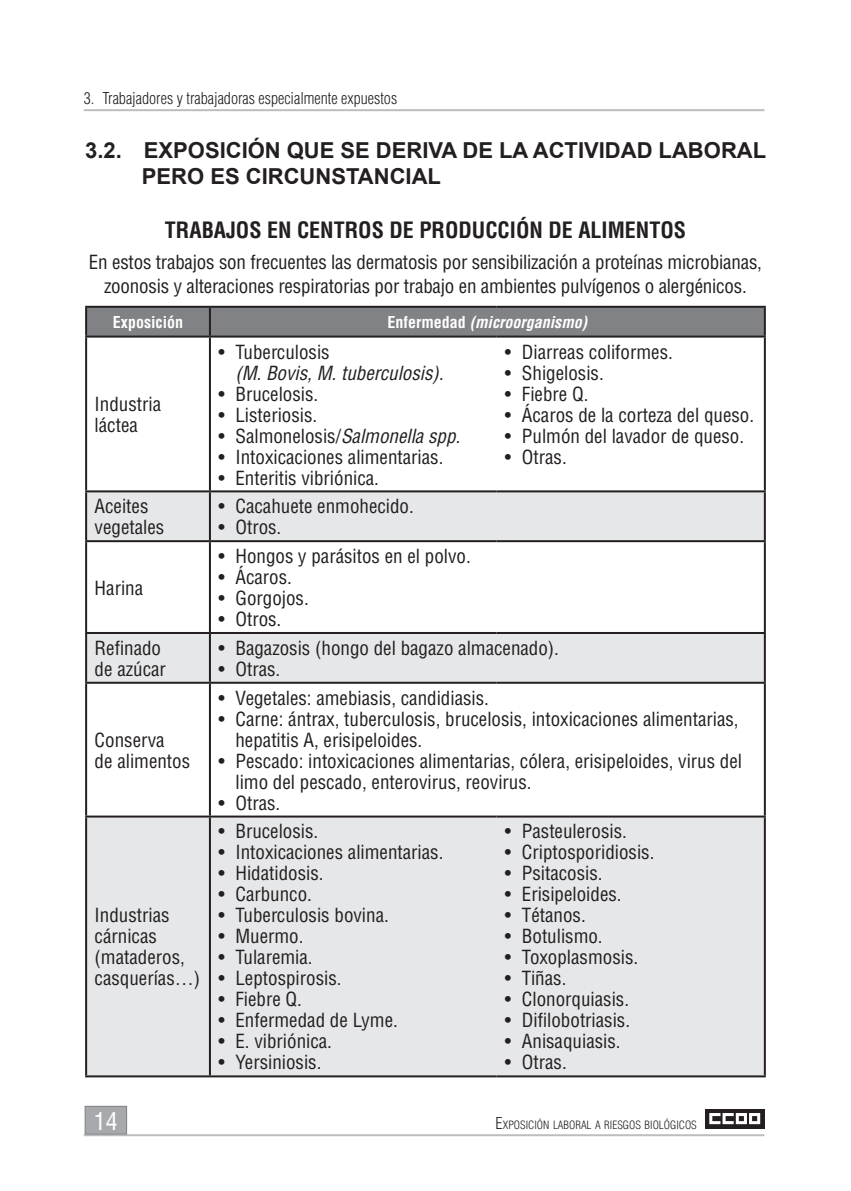
<style>
.page{position:relative;width:851px;height:1191px;background:#fff}
.page>*{position:absolute;margin:0;border:0;box-sizing:border-box;transform-origin:0 0}
.t1{font:condensed 24px "Helvetica";color:#fff}
.t2{font:700 22px "Arial";color:#231f20}
.t3{font:700 condensed 22px "Helvetica";color:#231f20}
.t4{font:condensed 19px/21px "Helvetica";color:#231f20}
.t5{font:italic condensed 19px "Helvetica";color:#231f20}
.t6{font:300 condensed 16px "Helvetica";color:#231f20}
.t7{font:italic 700 condensed 16px "Helvetica";color:#fff}
.t8{font:700 condensed 16px "Helvetica";color:#fff}
.t9{font:300 condensed 11.2px "Helvetica";color:#231f20}
.s1{font-style:normal}
.s2{font-style:italic}
.s3{font-size:16px}
</style>
<div class="page">
<hr style="left:84px;top:1134px;width:680px;height:2px;background:#bcbdc0">
<div style="left:704px;top:1108px;width:60px;height:20px;background:#231f20"></div>
<svg style="left:709px;top:1113px;width:51px;height:11px"></svg>
<hr style="left:84px;top:109px;width:680px;height:2px;background:#bcbdc0">
<div style="left:85px;top:1106px;width:42px;height:28px;background:#a8a9ad"></div>
<div style="left:85px;top:1106px;width:42px;height:28px;border:1px solid #808285"></div>
<div style="left:87px;top:308px;width:676px;height:28px;background:#808285"></div>
<svg style="left:87px;top:492px;width:676px;height:583px;fill:#e6e7e9"></svg>
<hr style="left:85px;top:306px;width:125px;height:2px;background:#231f20">
<hr style="left:85px;top:308px;width:2px;height:28px;background:#231f20">
<hr style="left:210px;top:306px;width:286px;height:2px;background:#231f20">
<hr style="left:209px;top:308px;width:2px;height:28px;background:#231f20">
<hr style="left:496px;top:306px;width:269px;height:2px;background:#231f20">
<hr style="left:763px;top:308px;width:2px;height:28px;background:#231f20">
<hr style="left:85px;top:336px;width:125px;height:2px;background:#231f20">
<hr style="left:85px;top:338px;width:2px;height:152px;background:#231f20">
<hr style="left:210px;top:336px;width:286px;height:2px;background:#231f20">
<hr style="left:209px;top:338px;width:2px;height:152px;background:#231f20">
<hr style="left:496px;top:336px;width:269px;height:2px;background:#231f20">
<hr style="left:763px;top:338px;width:2px;height:152px;background:#231f20">
<hr style="left:85px;top:490px;width:125px;height:2px;background:#231f20">
<hr style="left:85px;top:492px;width:2px;height:48px;background:#231f20">
<hr style="left:210px;top:490px;width:286px;height:2px;background:#231f20">
<hr style="left:209px;top:492px;width:2px;height:48px;background:#231f20">
<hr style="left:496px;top:490px;width:269px;height:2px;background:#231f20">
<hr style="left:763px;top:492px;width:2px;height:48px;background:#231f20">
<hr style="left:85px;top:540px;width:125px;height:2px;background:#231f20">
<hr style="left:85px;top:542px;width:2px;height:90px;background:#231f20">
<hr style="left:210px;top:540px;width:286px;height:2px;background:#231f20">
<hr style="left:209px;top:542px;width:2px;height:90px;background:#231f20">
<hr style="left:496px;top:540px;width:269px;height:2px;background:#231f20">
<hr style="left:763px;top:542px;width:2px;height:90px;background:#231f20">
<hr style="left:85px;top:632px;width:125px;height:2px;background:#231f20">
<hr style="left:85px;top:634px;width:2px;height:48px;background:#231f20">
<hr style="left:210px;top:632px;width:286px;height:2px;background:#231f20">
<hr style="left:209px;top:634px;width:2px;height:48px;background:#231f20">
<hr style="left:496px;top:632px;width:269px;height:2px;background:#231f20">
<hr style="left:763px;top:634px;width:2px;height:48px;background:#231f20">
<hr style="left:85px;top:682px;width:125px;height:2px;background:#231f20">
<hr style="left:85px;top:684px;width:2px;height:131px;background:#231f20">
<hr style="left:210px;top:682px;width:286px;height:2px;background:#231f20">
<hr style="left:209px;top:684px;width:2px;height:131px;background:#231f20">
<hr style="left:496px;top:682px;width:269px;height:2px;background:#231f20">
<hr style="left:763px;top:684px;width:2px;height:131px;background:#231f20">
<hr style="left:85px;top:815px;width:125px;height:2px;background:#231f20">
<hr style="left:85px;top:817px;width:2px;height:258px;background:#231f20">
<hr style="left:210px;top:815px;width:286px;height:2px;background:#231f20">
<hr style="left:209px;top:817px;width:2px;height:258px;background:#231f20">
<hr style="left:496px;top:815px;width:269px;height:2px;background:#231f20">
<hr style="left:763px;top:817px;width:2px;height:258px;background:#231f20">
<hr style="left:85px;top:1075px;width:125px;height:2px;background:#231f20">
<hr style="left:210px;top:1075px;width:286px;height:2px;background:#231f20">
<hr style="left:496px;top:1075px;width:269px;height:2px;background:#231f20">
<p class="t6" style="left:84px;top:88px;width:315px">3. Trabajadores y trabajadoras especialmente expuestos</p>
<p class="t2" style="left:85px;top:136px;width:148px">3.2. EXPOSICIÓN</p>
<p class="t2" style="left:287px;top:136px;width:103px">QUE SE DERI</p>
<p class="t2" style="left:428px;top:136px;width:118px">VADE LA ACTI</p>
<p class="t2" style="left:584px;top:136px;width:29px">VIDAD</p>
<p class="t2" style="left:658px;top:136px;width:17px">LABORAL</p>
<p class="t2" style="left:142px;top:162px;width:31px">PERO</p>
<p class="t2" style="left:210px;top:162px;width:51px">ES CIRCUN</p>
<p class="t2" style="left:331px;top:162px;width:30px">STANCIAL</p>
<p class="t3" style="left:165px;top:216px;width:522px">TRABAJOS EN CENTROS DE PRODUCCIÓN DE ALIMENTOS</p>
<p class="t4" style="left:89px;top:250px;width:674px;line-height:24px;text-align:center">En estos trabajos son frecuentes las dermatosis por sensibilización a proteínas microbianas, zoonosis y alteraciones respiratorias por trabajo en ambientes pulvígenos o alergénicos.</p>
<p class="t8" style="left:113px;top:312px;width:72px">Exposición</p>
<p class="t7" style="left:387px;top:312px;width:201px"><span class="s1">Enfermedad</span> (microorganismo)</p>
<p class="t4" style="left:95px;top:393px;width:68px">Industria láctea</p>
<p class="t4" style="left:218px;top:341px;width:113px">• Tuberculosis</p>
<p class="t5" style="left:235px;top:361px;width:210px">(M. Bovis, M. tuberculosis).</p>
<p class="t4" style="left:218px;top:383px;width:101px">• Brucelosis.</p>
<p class="t4" style="left:218px;top:404px;width:100px">• Listeriosis.</p>
<p class="t4" style="left:218px;top:425px;width:243px">• Salmonelosis/<span class="s2">Salmonella spp.</span></p>
<p class="t4" style="left:218px;top:446px;width:226px">• Intoxicaciones alimentarias.</p>
<p class="t4" style="left:218px;top:467px;width:162px">• Enteritis vibriónica.</p>
<p class="t4" style="left:95px;top:496px;width:71px">Aceites vegetales</p>
<p class="t4" style="left:218px;top:496px;width:197px">• Cacahuete enmohecido.</p>
<p class="t4" style="left:218px;top:517px;width:64px">• Otros.</p>
<p class="t4" style="left:95px;top:577px;width:50px">Harina</p>
<p class="t4" style="left:218px;top:545px;width:254px">• Hongos y parásitos en el polvo.</p>
<p class="t4" style="left:218px;top:566px;width:75px">• Ácaros.</p>
<p class="t4" style="left:218px;top:587px;width:92px">• Gorgojos.</p>
<p class="t4" style="left:218px;top:608px;width:64px">• Otros.</p>
<p class="t4" style="left:505px;top:341px;width:169px">• Diarreas coliformes.</p>
<p class="t4" style="left:505px;top:362px;width:100px">• Shigelosis.</p>
<p class="t4" style="left:505px;top:383px;width:85px">• Fiebre Q.</p>
<p class="t4" style="left:505px;top:404px;width:251px">• Ácaros de la corteza del queso.</p>
<p class="t4" style="left:505px;top:425px;width:241px">• Pulmón del lavador de queso.</p>
<p class="t4" style="left:505px;top:446px;width:63px">• Otras.</p>
<p class="t4" style="left:95px;top:637px;width:73px">Refinado de azúcar</p>
<p class="t4" style="left:218px;top:637px;width:342px">• Bagazosis (hongo del bagazo almacenado).</p>
<p class="t4" style="left:218px;top:658px;width:63px">• Otras.</p>
<p class="t4" style="left:95px;top:729px;width:97px">Conserva<br>de alimentos</p>
<p class="t4" style="left:95px;top:905px;width:107px">Industrias cárnicas (mataderos, casquerías…)</p>
<p class="t1" style="left:94px;top:1106px;width:25px">14</p>
<p class="t4" style="left:218px;top:687px;width:272px">• Vegetales: amebiasis, candidiasis.</p>
<p class="t4" style="left:235px;top:708px;width:504px;text-indent:-17px">• Carne: ántrax, tuberculosis, brucelosis, intoxicaciones alimentarias, hepatitis A, erisipeloides.</p>
<p class="t4" style="left:235px;top:750px;width:508px;text-indent:-17px">• Pescado: intoxicaciones alimentarias, cólera, erisipeloides, virus del limo del pescado, enterovirus, reovirus.</p>
<p class="t4" style="left:218px;top:792px;width:63px">• Otras.</p>
<p class="t4" style="left:218px;top:821px;width:101px">• Brucelosis.</p>
<p class="t4" style="left:218px;top:842px;width:226px">• Intoxicaciones alimentarias.</p>
<p class="t4" style="left:218px;top:863px;width:107px">• Hidatidosis.</p>
<p class="t4" style="left:218px;top:884px;width:95px">• Carbunco.</p>
<p class="t4" style="left:218px;top:905px;width:172px">• Tuberculosis bovina.</p>
<p class="t4" style="left:218px;top:926px;width:87px">• Muermo.</p>
<p class="t4" style="left:218px;top:947px;width:96px">• Tularemia.</p>
<p class="t4" style="left:218px;top:968px;width:125px">• Leptospirosis.</p>
<p class="t4" style="left:218px;top:989px;width:85px">• Fiebre Q.</p>
<p class="t4" style="left:218px;top:1010px;width:181px">• Enfermedad de Lyme.</p>
<p class="t4" style="left:218px;top:1031px;width:115px">• E. vibriónica.</p>
<p class="t4" style="left:218px;top:1052px;width:104px">• Yersiniosis.</p>
<p class="t4" style="left:505px;top:821px;width:123px">• Pasteulerosis.</p>
<p class="t4" style="left:505px;top:842px;width:151px">• Criptosporidiosis.</p>
<p class="t4" style="left:505px;top:863px;width:99px">• Psitacosis.</p>
<p class="t4" style="left:505px;top:884px;width:118px">• Erisipeloides.</p>
<p class="t4" style="left:505px;top:905px;width:82px">• Tétanos.</p>
<p class="t4" style="left:505px;top:926px;width:99px">• Botulismo.</p>
<p class="t4" style="left:505px;top:947px;width:135px">• Toxoplasmosis.</p>
<p class="t4" style="left:505px;top:968px;width:63px">• Tiñas.</p>
<p class="t4" style="left:505px;top:989px;width:126px">• Clonorquiasis.</p>
<p class="t4" style="left:505px;top:1010px;width:127px">• Difilobotriasis.</p>
<p class="t4" style="left:505px;top:1031px;width:117px">• Anisaquiasis.</p>
<p class="t4" style="left:505px;top:1052px;width:63px">• Otras.</p>
<p class="t9" style="left:495px;top:1117px;width:203px"><span class="s3">E</span>XPOSICIÓN LABORAL A RIESGOS BIOLÓGICOS</p>
</div>
